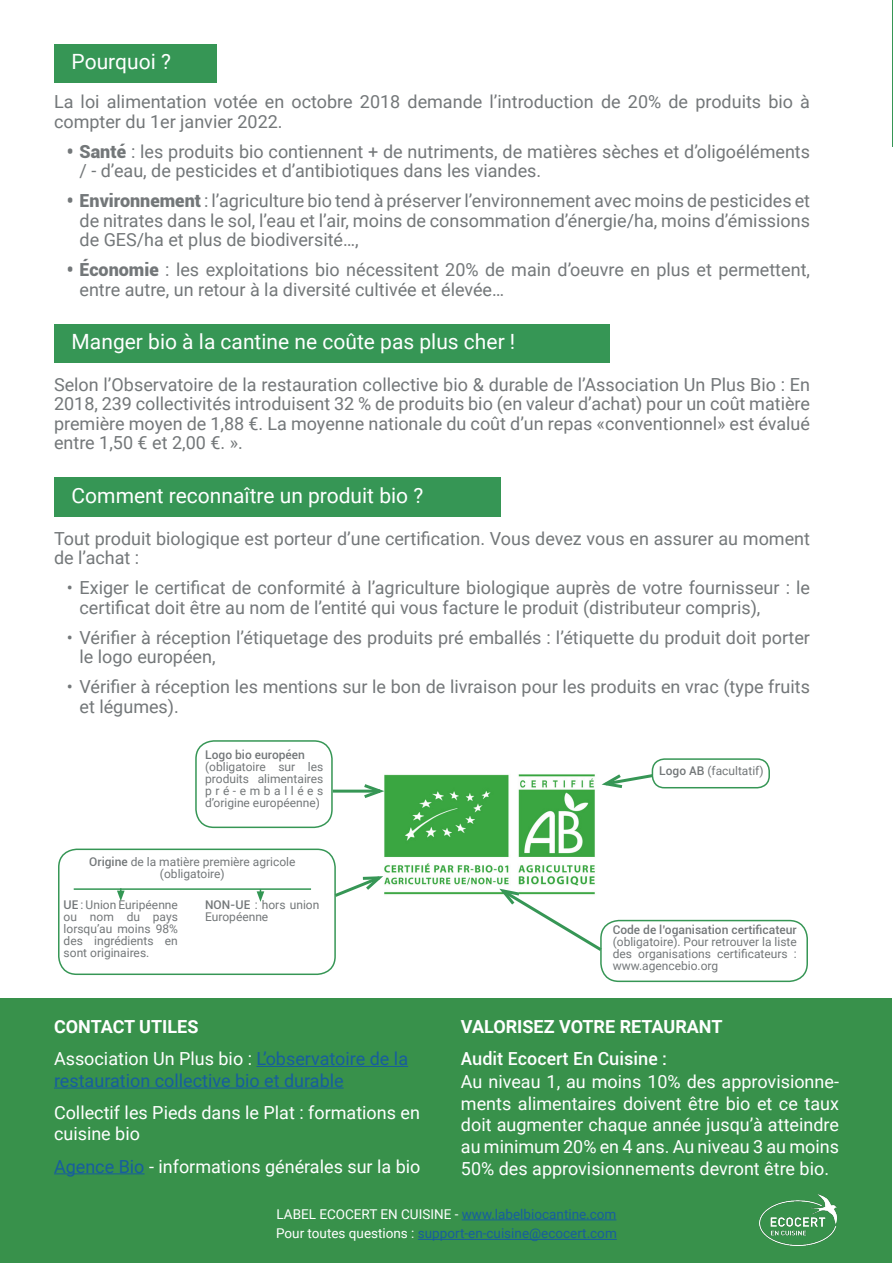
<style>
.page{position:relative;width:893px;height:1263px;background:#fff}
.page>*{position:absolute;margin:0;border:0;box-sizing:border-box;transform-origin:0 0}
.t1{font:21px "Roboto";color:#fff}
.t2{font:18px/19.5px "Roboto";color:#737779}
.t3{font:18px/21.6px "Roboto";color:#fff;text-align:justify}
.t4{font:700 18px "Roboto";color:#fff}
.t5{font:18px "Roboto";color:#175d9e}
.t6{font:500 18px "Roboto";color:#fff}
.t7{font:13.5px "Roboto";color:#175d9e}
.t8{font:12px/12px "Roboto";color:#737779;text-align:justify}
.t9{font:500 12px "Roboto";color:#737779}
.s1{font-weight:900}
.s2{font-weight:500}
.s3{color:#175d9e}
.s4{color:#fff}
</style>
<div class="page">
<div style="left:54px;top:45px;width:163px;height:38px;background:#369655"></div>
<div style="left:54px;top:324px;width:555px;height:38px;background:#369655"></div>
<div style="left:54px;top:477px;width:446px;height:39px;background:#369655"></div>
<div style="left:0;top:998px;width:891px;height:265px;background:#38914b"></div>
<hr style="left:892px;top:0;width:1px;height:147px;background:#369655">
<hr style="left:462px;top:1219px;width:154px;height:1px;background:#175d9e">
<hr style="left:418px;top:1239px;width:199px;height:1px;background:#175d9e">
<hr style="left:256px;top:1066px;width:152px;height:1px;background:#175d9e">
<hr style="left:54px;top:1087px;width:290px;height:1px;background:#175d9e">
<hr style="left:54px;top:1173px;width:91px;height:1px;background:#175d9e">
<img style="left:384px;top:774px;width:211px;height:121px">
<hr style="left:333px;top:790px;width:47px;height:3px;background:#369655">
<svg style="left:361px;top:782px;width:28px;height:18px"></svg>
<svg style="left:601px;top:771px;width:55px;height:17px"></svg>
<svg style="left:495px;top:886px;width:110px;height:65px"></svg>
<svg style="left:336px;top:874px;width:51px;height:23px"></svg>
<div style="left:652px;top:758px;width:118px;height:30px;border:2px solid #369655;border-radius:12px"></div>
<div style="left:195px;top:740px;width:138px;height:88px;border:2px solid #369655;border-radius:18px"></div>
<div style="left:58px;top:848px;width:278px;height:127px;border:2px solid #369655;border-radius:18px"></div>
<div style="left:600px;top:920px;width:208px;height:62px;border:2px solid #369655;border-radius:18px"></div>
<img style="left:759px;top:1195px;width:78px;height:51px">
<hr style="left:74px;top:888px;width:237px;height:2px;background:#339754">
<svg style="left:117px;top:888px;width:8px;height:13px"></svg>
<svg style="left:257px;top:889px;width:7px;height:13px"></svg>
<p class="t1" style="left:72px;top:47px;width:101px">Pourquoi ?</p>
<p class="t2" style="left:54px;top:91px;width:758px">La loi alimentation votée en octobre 2018 demande l’introduction de 20% de produits bio à compter du 1er janvier 2022.</p>
<p class="t2" style="left:80px;top:141px;width:732px;text-indent:-13px"><span class="s1">• Santé</span> : les produits bio contiennent + de nutriments, de matières sèches et d’oligoéléments / - d’eau, de pesticides et d’antibiotiques dans les viandes.</p>
<p class="t2" style="left:80px;top:190px;width:732px;text-align:justify;text-indent:-13px"><span class="s1">• Environnement</span> : l’agriculture bio tend à préserver l’environnement avec moins de pesticides et de nitrates dans le sol, l’eau et l’air, moins de consommation d’énergie/ha, moins d’émissions de GES/ha et plus de biodiversité…,</p>
<p class="t2" style="left:80px;top:259px;width:732px;text-indent:-13px"><span class="s1">• Économie</span> : les exploitations bio nécessitent 20% de main d’oeuvre en plus et permettent, entre autre, un retour à la diversité cultivée et élevée…</p>
<p class="t1" style="left:72px;top:326px;width:445px">Manger bio à la cantine ne coûte pas plus cher !</p>
<p class="t2" style="left:54px;top:374px;width:758px;text-align:justify">Selon l’Observatoire de la restauration collective bio &amp; durable de l’Association Un Plus Bio : En 2018, 239 collectivités introduisent 32 % de produits bio (en valeur d’achat) pour un coût matière première moyen de 1,88 €. La moyenne nationale du coût d’un repas «conventionnel» est évalué entre 1,50 € et 2,00 €. ».</p>
<p class="t1" style="left:72px;top:480px;width:353px">Comment reconnaître un produit bio ?</p>
<p class="t2" style="left:54px;top:528px;width:757px">Tout produit biologique est porteur d’une certification. Vous devez vous en assurer au moment de l’achat :</p>
<p class="t2" style="left:80px;top:578px;width:732px;text-indent:-13px">• Exiger le certificat de conformité à l’agriculture biologique auprès de votre fournisseur : le certificat doit être au nom de l’entité qui vous facture le produit (distributeur compris),</p>
<p class="t2" style="left:80px;top:627px;width:732px;text-indent:-13px">• Vérifier à réception l’étiquetage des produits pré emballés : l’étiquette du produit doit porter le logo européen,</p>
<p class="t2" style="left:80px;top:677px;width:732px;text-indent:-13px">• Vérifier à réception les mentions sur le bon de livraison pour les produits en vrac (type fruits et légumes).</p>
<p class="t9" style="left:205px;top:746px;width:101px">Logo bio européen</p>
<p class="t8" style="left:205px;top:760px;width:120px">(obligatoire sur les produits alimentaires pré-emballées d’origine européenne)</p>
<p class="t8" style="left:89px;top:855px;width:208px;text-align:center"><span class="s2">Origine</span> de la matière première agricole (obligatoire)</p>
<p class="t8" style="left:64px;top:898px;width:116px"><span class="s2">UE</span> : Union Euripéenne ou nom du pays lorsqu’au moins 98% des ingrédients en sont originaires.</p>
<p class="t8" style="left:205px;top:898px;width:116px"><span class="s2">NON-UE</span> : hors union<br>Européenne</p>
<p class="t4" style="left:54px;top:1014px;width:146px">CONTACT UTILES</p>
<p class="t3" style="left:54px;top:1047px;width:356px">Association Un Plus bio : <span class="s3">L’observatoire de la</span></p>
<p class="t5" style="left:54px;top:1068px;width:291px">restauration collective bio et durable</p>
<p class="t3" style="left:54px;top:1101px;width:368px">Collectif les Pieds dans le Plat : formations en</p>
<p class="t3" style="left:54px;top:1122px;width:88px">cuisine bio</p>
<p class="t3" style="left:54px;top:1155px;width:368px"><span class="s3">Agence Bio</span> - informations générales sur la bio</p>
<p class="t8" style="left:659px;top:765px;width:106px"><span class="s2">Logo AB</span> (facultatif)</p>
<p class="t8" style="left:613px;top:924px;width:186px"><span class="s2">Code de l’oganisation certificateur </span>(obligatoire). Pour retrouver la liste des organisations certificateurs : www.agencebio.org</p>
<p class="t4" style="left:461px;top:1014px;width:263px">VALORISEZ VOTRE RETAURANT</p>
<p class="t6" style="left:461px;top:1046px;width:208px">Audit Ecocert En Cuisine :</p>
<p class="t3" style="left:461px;top:1070px;width:380px">Au niveau 1, au moins 10% des approvisionne&shy;ments alimentaires doivent être bio et ce taux doit augmenter chaque année jusqu’à atteindre au minimum 20% en 4 ans. Au niveau 3 au moins 50% des approvisionnements devront être bio.</p>
<p class="t7" style="left:277px;top:1204px;width:341px"><span class="s4">LABEL ECOCERT EN CUISINE -</span> www.labelbiocantine.com</p>
<p class="t7" style="left:276px;top:1224px;width:342px"><span class="s4">Pour toutes questions :</span> support-en-cuisine@ecocert.com</p>
</div>
